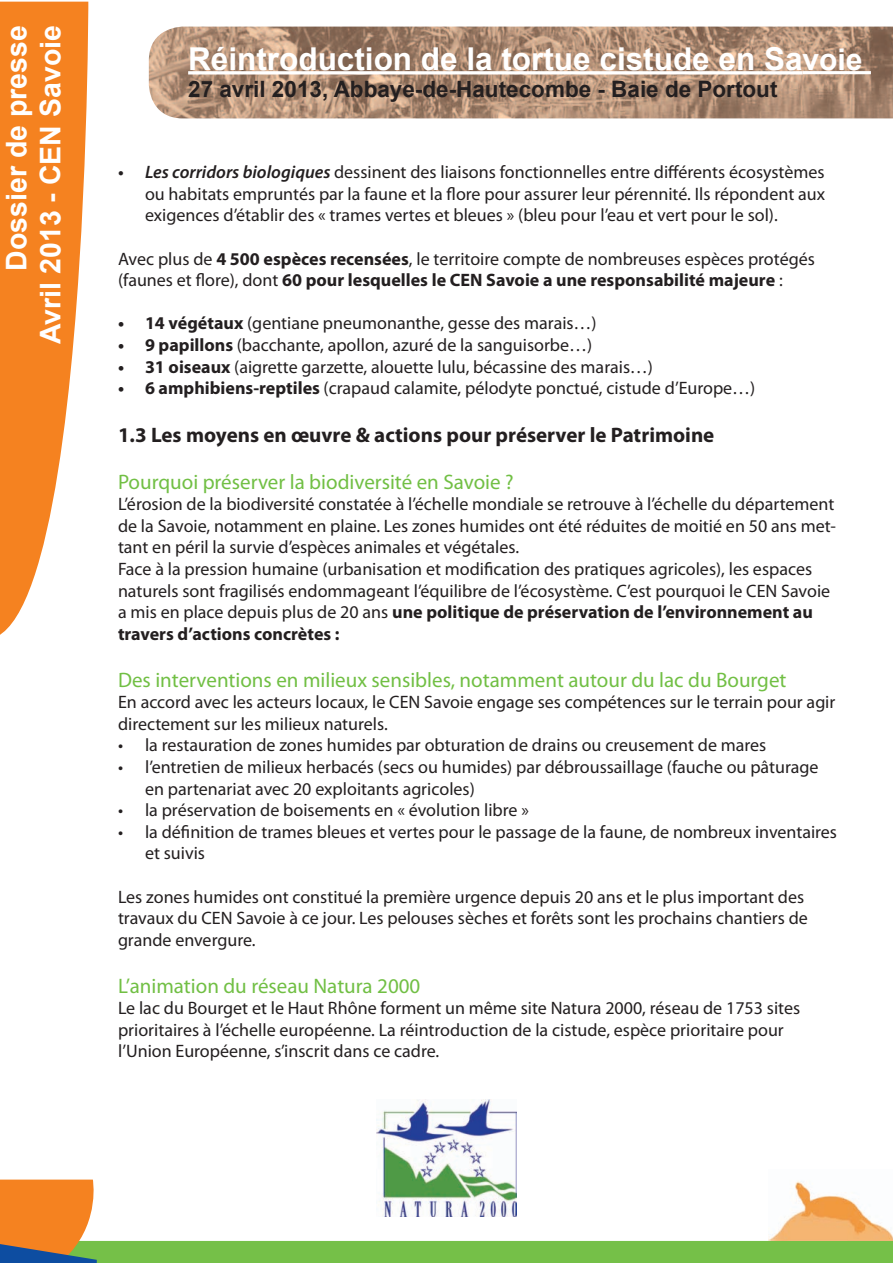
<style>
.page{position:relative;width:893px;height:1263px;background:#fff}
.page>*{position:absolute;margin:0;border:0;box-sizing:border-box;transform-origin:0 0}
.t1{font:700 31.5px "Arial";color:#fff}
.t2{font:700 28.5px/34.2px "Arial";color:#fff;text-align:right}
.t3{font:700 22.5px "Arial";color:#231f20}
.t4{font:21px "Myriad Pro";color:#71bf44}
.t5{font:700 21px "Myriad Pro";color:#231f20}
.t6{font:18px/21.6px "Myriad Pro";color:#231f20}
.s1{font-size:30px}
.s2{font-weight:600;font-style:italic}
.s3{font-weight:700}
</style>
<div class="page">
<svg style="left:0;top:2px;width:88px;height:633px;fill:#f58220"></svg>
<img style="left:149px;top:27px;width:744px;height:91px">
<hr style="left:188px;top:71px;width:614px;height:3px;background:#fff">
<hr style="left:802px;top:71px;width:69px;height:3px;background:#fff">
<svg style="left:0;top:1179px;width:893px;height:84px"></svg>
<img style="left:377px;top:1099px;width:139px;height:117px">
<img style="left:769px;top:1179px;width:124px;height:62px">
<h2 class="t2" style="left:0;top:344px;width:320px;rotate:-90deg">Dossier de presse<br>Avril 2013 - CEN Savoie</h2>
<h1 class="t1" style="left:188px;top:38px;width:676px">Réintroduction de la tortue cistude en Sa<span class="s1">voie</span></h1>
<p class="t3" style="left:188px;top:74px;width:591px">27 avril 2013, Abbaye-de-Hautecombe - Baie de Portout</p>
<p class="t6" style="left:145px;top:161px;width:681px;text-align:justify;text-indent:-27px"><span class="s2">• Les corridors biologiques</span> dessinent des liaisons fonctionnelles entre différents écosystèmes ou habitats empruntés par la faune et la flore pour assurer leur pérennité. Ils répondent aux exigences d’établir des « trames vertes et bleues » (bleu pour l’eau et vert pour le sol).</p>
<p class="t6" style="left:118px;top:248px;width:698px">Avec plus de <span class="s3">4 500 espèces recensées</span>, le territoire compte de nombreuses espèces protégés (faunes et flore), dont <span class="s3">60 pour lesquelles le CEN Savoie a une responsabilité majeure</span> :</p>
<p class="t6" style="left:118px;top:312px;width:480px"><span class="s3">• 14 végétaux</span> (gentiane pneumonanthe, gesse des marais…)</p>
<p class="t6" style="left:118px;top:334px;width:476px"><span class="s3">• 9 papillons</span> (bacchante, apollon, azuré de la sanguisorbe…)</p>
<p class="t6" style="left:118px;top:356px;width:537px"><span class="s3">• 31 oiseaux</span> (aigrette garzette, alouette lulu, bécassine des marais…)</p>
<p class="t6" style="left:118px;top:377px;width:639px"><span class="s3">• 6 amphibiens-reptiles</span> (crapaud calamite, pélodyte ponctué, cistude d’Europe…)</p>
<p class="t5" style="left:118px;top:421px;width:598px">1.3 Les moyens en œuvre &amp; actions pour préserver le Patrimoine</p>
<p class="t4" style="left:118px;top:468px;width:397px">Pourquoi préserver la biodiversité en Savoie ?</p>
<p class="t6" style="left:118px;top:493px;width:720px">L’érosion de la biodiversité constatée à l’échelle mondiale se retrouve à l’échelle du département de la Savoie, notamment en plaine. Les zones humides ont été réduites de moitié en 50 ans met&shy;tant en péril la survie d’espèces animales et végétales.<br>Face à la pression humaine (urbanisation et modification des pratiques agricoles), les espaces naturels sont fragilisés endommageant l’équilibre de l’écosystème. C’est pourquoi le CEN Savoie a mis en place depuis plus de 20 ans <span class="s3">une politique de préservation de l’environnement au travers d’actions concrètes :</span></p>
<p class="t4" style="left:118px;top:666px;width:670px">Des interventions en milieux sensibles, notamment autour du lac du Bourget</p>
<p class="t6" style="left:118px;top:691px;width:719px">En accord avec les acteurs locaux, le CEN Savoie engage ses compétences sur le terrain pour agir directement sur les milieux naturels.</p>
<p class="t6" style="left:118px;top:734px;width:650px">• la restauration de zones humides par obturation de drains ou creusement de mares</p>
<p class="t6" style="left:145px;top:756px;width:675px;text-indent:-27px">• l’entretien de milieux herbacés (secs ou humides) par débroussaillage (fauche ou pâturage en partenariat avec 20 exploitants agricoles)</p>
<p class="t6" style="left:118px;top:799px;width:412px">• la préservation de boisements en « évolution libre »</p>
<p class="t6" style="left:145px;top:821px;width:694px;text-indent:-27px">• la définition de trames bleues et vertes pour le passage de la faune, de nombreux inventaires et suivis</p>
<p class="t6" style="left:118px;top:885px;width:691px">Les zones humides ont constitué la première urgence depuis 20 ans et le plus important des travaux du CEN Savoie à ce jour. Les pelouses sèches et forêts sont les prochains chantiers de grande envergure.</p>
<p class="t4" style="left:118px;top:972px;width:304px">L’animation du réseau Natura 2000</p>
<p class="t6" style="left:118px;top:997px;width:684px">Le lac du Bourget et le Haut Rhône forment un même site Natura 2000, réseau de 1753 sites prioritaires à l’échelle européenne. La réintroduction de la cistude, espèce prioritaire pour l’Union Européenne, s’inscrit dans ce cadre.</p>
</div>
